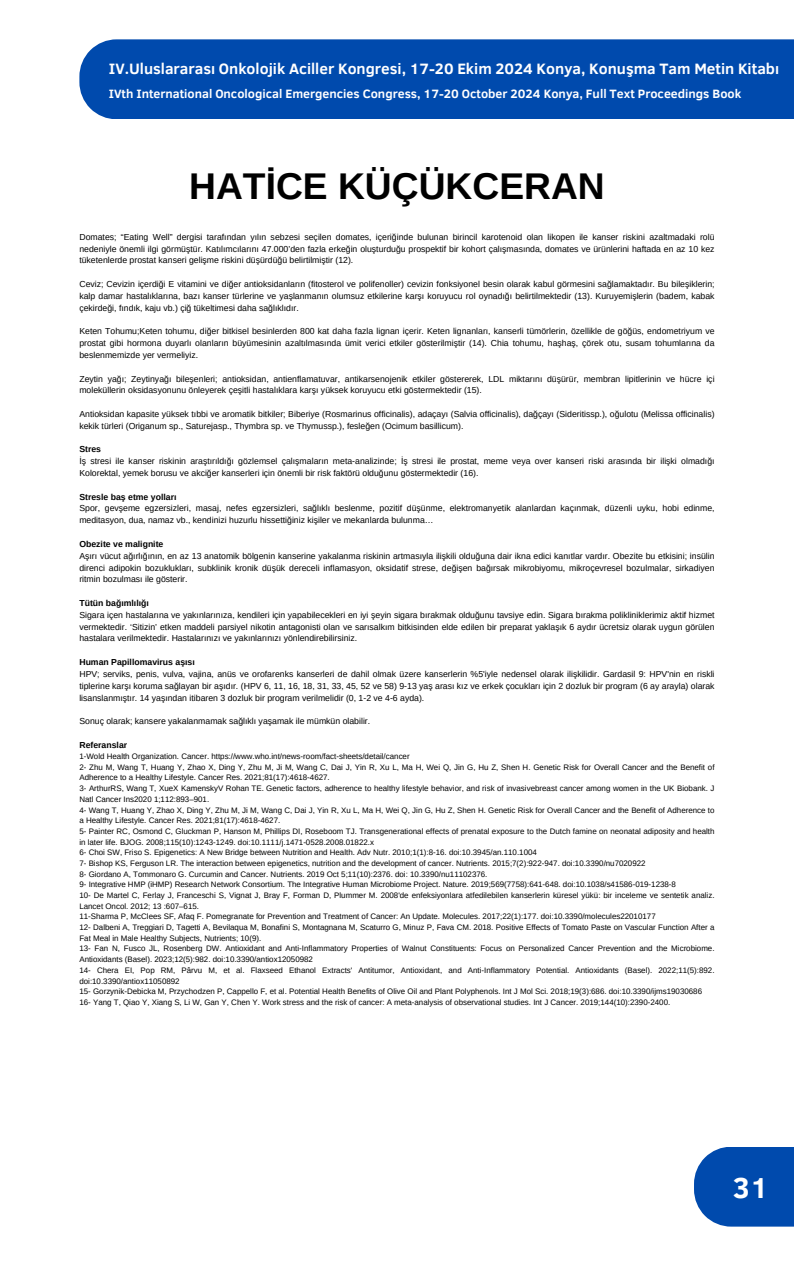
<style>
.page{position:relative;width:794px;height:1266px;background:#fff}
.page>*{position:absolute;margin:0;border:0;box-sizing:border-box;transform-origin:0 0}
.t1{font:700 37.2px "Arimo";color:#000}
.t2{font:700 29.62px "Clear Sans";color:#fff}
.t3{font:700 15.38px "Clear Sans";color:#fff}
.t4{font:700 12.38px "Clear Sans";color:#fff}
.t5{font:8.7px/11.9px "Arimo";color:#000;text-align:justify}
.t6{font:700 8.7px "Arimo";color:#000}
.t7{font:7.95px/10.6px "Arimo";color:#000}
</style>
<div class="page">
<div style="left:693px;top:1146px;width:100px;height:80px;background:#004aad"></div>
<div style="left:79px;top:39px;width:714px;height:80px;background:#004aad"></div>
<p class="t3" style="left:109px;top:57px;width:671px">IV.Uluslararası Onkolojik Aciller Kongresi, 17-20 Ekim 2024 Konya, Konuşma Tam Metin Kitabı</p>
<p class="t4" style="left:109px;top:85px;width:633px">IVth International Oncological Emergencies Congress, 17-20 October 2024 Konya, Full Text Proceedings Book</p>
<p class="t1" style="left:189px;top:165px;width:417px">HATİCE KÜÇÜKCERAN</p>
<h2 class="t5" style="left:79px;top:231px;width:636px">Domates; “Eating Well” dergisi tarafından yılın sebzesi seçilen domates, içeriğinde bulunan birincil karotenoid olan likopen ile kanser riskini azaltmadaki rolü nedeniyle önemli ilgi görmüştür. Katılımcılarını 47.000’den fazla erkeğin oluşturduğu prospektif bir kohort çalışmasında, domates ve ürünlerini haftada en az 10 kez tüketenlerde prostat kanseri gelişme riskini düşürdüğü belirtilmiştir (12).</h2>
<h3 class="t5" style="left:79px;top:278px;width:636px">Ceviz; Cevizin içerdiği E vitamini ve diğer antioksidanların (fitosterol ve polifenoller) cevizin fonksiyonel besin olarak kabul görmesini sağlamaktadır. Bu bileşiklerin; kalp damar hastalıklarına, bazı kanser türlerine ve yaşlanmanın olumsuz etkilerine karşı koruyucu rol oynadığı belirtilmektedir (13). Kuruyemişlerin (badem, kabak çekirdeği, fındık, kaju vb.) çiğ tükeltimesi daha sağlıklıdır.</h3>
<h1 class="t5" style="left:79px;top:325px;width:636px">Keten Tohumu;Keten tohumu, diğer bitkisel besinlerden 800 kat daha fazla lignan içerir. Keten lignanları, kanserli tümörlerin, özellikle de göğüs, endometriyum ve prostat gibi hormona duyarlı olanların büyümesinin azaltılmasında ümit verici etkiler gösterilmiştir (14). Chia tohumu, haşhaş, çörek otu, susam tohumlarına da beslenmemizde yer vermeliyiz.</h1>
<p class="t5" style="left:79px;top:372px;width:636px">Zeytin yağı; Zeytinyağı bileşenleri; antioksidan, antienflamatuvar, antikarsenojenik etkiler göstererek, LDL miktarını düşürür, membran lipitlerinin ve hücre içi moleküllerin oksidasyonunu önleyerek çeşitli hastalıklara karşı yüksek koruyucu etki göstermektedir (15).</p>
<p class="t5" style="left:79px;top:408px;width:636px">Antioksidan kapasite yüksek tıbbi ve aromatik bitkiler; Biberiye (Rosmarinus officinalis), adaçayı (Salvia officinalis), dağçayı (Sideritissp.), oğulotu (Melissa officinalis) kekik türleri (Origanum sp., Saturejasp., Thymbra sp. ve Thymussp.), fesleğen (Ocimum basillicum).</p>
<p class="t6" style="left:79px;top:444px;width:23px">Stres</p>
<p class="t5" style="left:79px;top:455px;width:636px">İş stresi ile kanser riskinin araştırıldığı gözlemsel çalışmaların meta-analizinde; İş stresi ile prostat, meme veya over kanseri riski arasında bir ilişki olmadığı<br>Kolorektal, yemek borusu ve akciğer kanserleri için önemli bir risk faktörü olduğunu göstermektedir (16).</p>
<p class="t6" style="left:79px;top:492px;width:99px">Stresle baş etme yolları</p>
<p class="t5" style="left:79px;top:502px;width:636px">Spor, gevşeme egzersizleri, masaj, nefes egzersizleri, sağlıklı beslenme, pozitif düşünme, elektromanyetik alanlardan kaçınmak, düzenli uyku, hobi edinme, meditasyon, dua, namaz vb., kendinizi huzurlu hissettiğiniz kişiler ve mekanlarda bulunma…</p>
<p class="t6" style="left:79px;top:539px;width:85px">Obezite ve malignite</p>
<p class="t5" style="left:79px;top:550px;width:636px">Aşırı vücut ağırlığının, en az 13 anatomik bölgenin kanserine yakalanma riskinin artmasıyla ilişkili olduğuna dair ikna edici kanıtlar vardır. Obezite bu etkisini; insülin direnci adipokin bozuklukları, subklinik kronik düşük dereceli inflamasyon, oksidatif strese, değişen bağırsak mikrobiyomu, mikroçevresel bozulmalar, sirkadiyen ritmin bozulması ile gösterir.</p>
<p class="t6" style="left:79px;top:598px;width:71px">Tütün bağımlılığı</p>
<p class="t5" style="left:79px;top:609px;width:636px">Sigara içen hastalarına ve yakınlarınıza, kendileri için yapabilecekleri en iyi şeyin sigara bırakmak olduğunu tavsiye edin. Sigara bırakma polikliniklerimiz aktif hizmet vermektedir. ‘Sitizin’ etken maddeli parsiyel nikotin antagonisti olan ve sarısalkım bitkisinden elde edilen bir preparat yaklaşık 6 aydır ücretsiz olarak uygun görülen hastalara verilmektedir. Hastalarınızı ve yakınlarınızı yönlendirebilirsiniz.</p>
<p class="t6" style="left:79px;top:657px;width:117px">Human Papillomavirus aşısı</p>
<p class="t5" style="left:79px;top:668px;width:636px">HPV; serviks, penis, vulva, vajina, anüs ve orofarenks kanserleri de dahil olmak üzere kanserlerin %5'iyle nedensel olarak ilişkilidir. Gardasil 9: HPV'nin en riskli tiplerine karşı koruma sağlayan bir aşıdır. (HPV 6, 11, 16, 18, 31, 33, 45, 52 ve 58) 9-13 yaş arası kız ve erkek çocukları için 2 dozluk bir program (6 ay arayla) olarak lisanslanmıştır. 14 yaşından itibaren 3 dozluk bir program verilmelidir (0, 1-2 ve 4-6 ayda).</p>
<p class="t5" style="left:79px;top:715px;width:292px">Sonuç olarak; kansere yakalanmamak sağlıklı yaşamak ile mümkün olabilir.</p>
<p class="t6" style="left:79px;top:740px;width:49px">Referanslar</p>
<p class="t7" style="left:79px;top:751px;width:331px">1-Wold Health Organization. Cancer. https://www.who.int/news-room/fact-sheets/detail/cancer</p>
<p class="t7" style="left:79px;top:761px;width:636px">2- Zhu M, Wang T, Huang Y, Zhao X, Ding Y, Zhu M, Ji M, Wang C, Dai J, Yin R, Xu L, Ma H, Wei Q, Jin G, Hu Z, Shen H. Genetic Risk for Overall Cancer and the Benefit of<br>Adherence to a Healthy Lifestyle. Cancer Res. 2021;81(17):4618-4627.</p>
<p class="t7" style="left:79px;top:783px;width:636px">3- ArthurRS, Wang T, XueX KamenskyV Rohan TE. Genetic factors, adherence to healthy lifestyle behavior, and risk of invasivebreast cancer among women in the UK Biobank. J<br>Natl Cancer Ins2020 1;112:893–901.</p>
<p class="t7" style="left:79px;top:804px;width:636px">4- Wang T, Huang Y, Zhao X, Ding Y, Zhu M, Ji M, Wang C, Dai J, Yin R, Xu L, Ma H, Wei Q, Jin G, Hu Z, Shen H. Genetic Risk for Overall Cancer and the Benefit of Adherence to a Healthy Lifestyle. Cancer Res. 2021;81(17):4618-4627.</p>
<p class="t7" style="left:79px;top:826px;width:636px">5- Painter RC, Osmond C, Gluckman P, Hanson M, Phillips DI, Roseboom TJ. Transgenerational effects of prenatal exposure to the Dutch famine on neonatal adiposity and health in later life. BJOG. 2008;115(10):1243-1249. doi:10.1111/j.1471-0528.2008.01822.x</p>
<p class="t7" style="left:79px;top:847px;width:459px">6- Choi SW, Friso S. Epigenetics: A New Bridge between Nutrition and Health. Adv Nutr. 2010;1(1):8-16. doi:10.3945/an.110.1004</p>
<p class="t7" style="left:79px;top:858px;width:567px">7- Bishop KS, Ferguson LR. The interaction between epigenetics, nutrition and the development of cancer. Nutrients. 2015;7(2):922-947. doi:10.3390/nu7020922</p>
<p class="t7" style="left:79px;top:868px;width:409px">8- Giordano A, Tommonaro G. Curcumin and Cancer. Nutrients. 2019 Oct 5;11(10):2376. doi: 10.3390/nu11102376.</p>
<p class="t7" style="left:79px;top:879px;width:597px">9- Integrative HMP (iHMP) Research Network Consortium. The Integrative Human Microbiome Project. Nature. 2019;569(7758):641-648. doi:10.1038/s41586-019-1238-8</p>
<p class="t7" style="left:79px;top:890px;width:636px">10- De Martel C, Ferlay J, Franceschi S, Vignat J, Bray F, Forman D, Plummer M. 2008'de enfeksiyonlara atfedilebilen kanserlerin küresel yükü: bir inceleme ve sentetik analiz.<br>Lancet Oncol. 2012; 13 :607–615.</p>
<p class="t7" style="left:79px;top:911px;width:577px">11-Sharma P, McClees SF, Afaq F. Pomegranate for Prevention and Treatment of Cancer: An Update. Molecules. 2017;22(1):177. doi:10.3390/molecules22010177</p>
<p class="t7" style="left:79px;top:922px;width:636px">12- Dalbeni A, Treggiari D, Tagetti A, Bevilaqua M, Bonafini S, Montagnana M, Scaturro G, Minuz P, Fava CM. 2018. Positive Effects of Tomato Paste on Vascular Function After a<br>Fat Meal in Male Healthy Subjects, Nutrients; 10(9).</p>
<p class="t7" style="left:79px;top:943px;width:636px">13- Fan N, Fusco JL, Rosenberg DW. Antioxidant and Anti-Inflammatory Properties of Walnut Constituents: Focus on Personalized Cancer Prevention and the Microbiome.<br>Antioxidants (Basel). 2023;12(5):982. doi:10.3390/antiox12050982</p>
<p class="t7" style="left:79px;top:964px;width:636px">14- Chera EI, Pop RM, Pârvu M, et al. Flaxseed Ethanol Extracts' Antitumor, Antioxidant, and Anti-Inflammatory Potential. Antioxidants (Basel). 2022;11(5):892. doi:10.3390/antiox11050892</p>
<p class="t7" style="left:79px;top:986px;width:624px">15- Gorzynik-Debicka M, Przychodzen P, Cappello F, et al. Potential Health Benefits of Olive Oil and Plant Polyphenols. Int J Mol Sci. 2018;19(3):686. doi:10.3390/ijms19030686</p>
<p class="t7" style="left:79px;top:997px;width:592px">16- Yang T, Qiao Y, Xiang S, Li W, Gan Y, Chen Y. Work stress and the risk of cancer: A meta-analysis of observational studies. Int J Cancer. 2019;144(10):2390-2400.</p>
<p class="t2" style="left:732px;top:1166px;width:37px">31</p>
</div>
